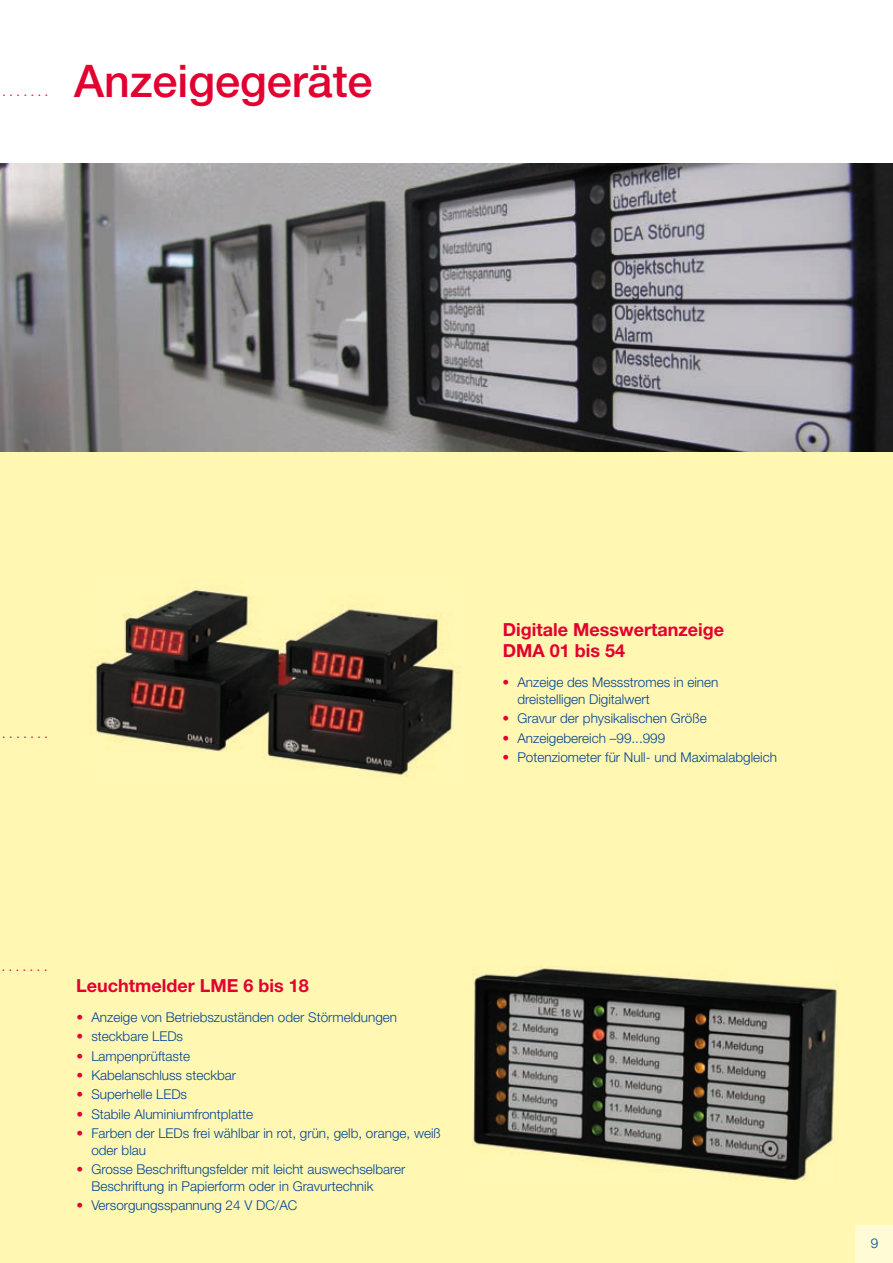
<style>
.page{position:relative;width:893px;height:1263px;background:#fff}
.page>*{position:absolute;margin:0;border:0;box-sizing:border-box;transform-origin:0 0}
.t1{font:500 45px "Helvetica Neue";color:#e20030}
.t2{font:700 18px/21.6px "Helvetica Neue";color:#e20030}
.t3{font:300 13.5px/19.5px "Helvetica Neue";color:#004494}
.t4{font:300 13.5px/19.5px "Helvetica Neue";color:#e20030;text-align:justify}
.t5{font:12.15px "Helvetica Neue";color:#e20030}
</style>
<div class="page">
<div style="left:0;top:438px;width:893px;height:825px;background:#fff7b2"></div>
<img style="left:94px;top:589px;width:361px;height:186px">
<img style="left:472px;top:968px;width:366px;height:213px">
<img style="left:0;top:164px;width:893px;height:288px">
<div style="left:855px;top:1225px;width:38px;height:38px;background:#fffbd4"></div>
<p class="t5" style="left:3px;top:88px;width:47px">· · · · · · ·</p>
<h1 class="t1" style="left:74px;top:54px;width:300px">Anzeigegeräte</h1>
<p class="t5" style="left:2px;top:730px;width:47px">· · · · · · ·</p>
<h2 class="t2" style="left:503px;top:618px;width:223px">Digitale Messwertanzeige<br>DMA 01 bis 54</h2>
<p class="t3" style="left:517px;top:674px;width:203px;line-height:16.5px">Anzeige des Messstromes in einen dreistelligen Digitalwert</p>
<p class="t3" style="left:517px;top:708px;width:261px">Gravur der physikalischen Größe<br>Anzeigebereich –99...999<br>Potenziometer für Null- und Maximalabgleich</p>
<p class="t4" style="left:502px;top:672px;width:8px">•</p>
<p class="t4" style="left:502px;top:708px;width:8px">• • •</p>
<p class="t5" style="left:2px;top:962px;width:47px">· · · · · · ·</p>
<h2 class="t2" style="left:76px;top:974px;width:234px">Leuchtmelder LME 6 bis 18</h2>
<p class="t3" style="left:91px;top:1007px;width:351px">Anzeige von Betriebszuständen oder Störmeldungen steckbare LEDs<br>Lampenprüftaste<br>Kabelanschluss steckbar<br>Superhelle LEDs<br>Stabile Aluminiumfrontplatte<br>Farben der LEDs frei wählbar in rot, grün, gelb, orange, weiß</p>
<p class="t3" style="left:91px;top:1140px;width:316px">oder blau<br>Grosse Beschriftungsfelder mit leicht auswechselbarer</p>
<p class="t3" style="left:91px;top:1176px;width:284px">Beschriftung in Papierform oder in Gravurtechnik<br>Versorgungsspannung 24 V DC/AC</p>
<p class="t4" style="left:76px;top:1007px;width:8px">• • • • • • •</p>
<p class="t4" style="left:76px;top:1159px;width:8px">•</p>
<p class="t4" style="left:76px;top:1195px;width:8px">•</p>
<p class="t3" style="left:871px;top:1233px;width:9px">9</p>
</div>
